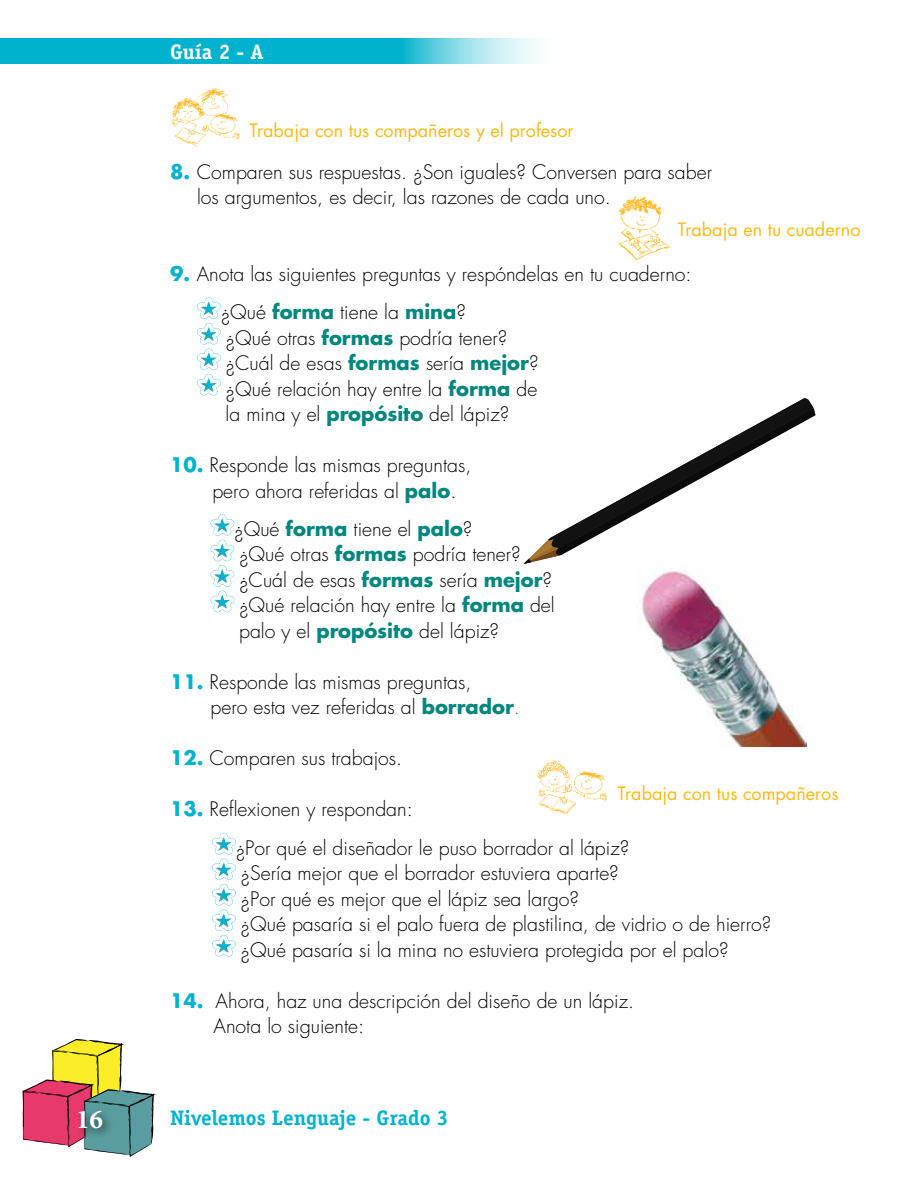
<style>
.page{position:relative;width:918px;height:1188px;background:#fff}
.page>*{position:absolute;margin:0;border:0;box-sizing:border-box;transform-origin:0 0}
.t1{font:700 27px "Minion Pro";color:#fff}
.t2{font:700 21px "Officina Serif Std";color:#00b2cd}
.t3{font:700 21px "Officina Serif Std";color:#fff}
.t4{font:300 19.5px/25.5px "Futura";color:#000}
.t5{font:18px "Futura";color:#fdb913}
.s1{font-weight:700;color:#00b2cd}
.s2{font-weight:700;color:#00877e}
.s3{color:#00877e}
</style>
<div class="page">
<svg style="left:0;top:38px;width:537px;height:26px;background:#25bdd4"></svg>
<svg style="left:523px;top:398px;width:292px;height:166px"></svg>
<img style="left:171px;top:87px;width:69px;height:60px">
<svg style="left:197px;top:297px;width:24px;height:99px"></svg>
<svg style="left:211px;top:514px;width:23px;height:99px"></svg>
<svg style="left:212px;top:833px;width:24px;height:124px"></svg>
<img style="left:618px;top:196px;width:51px;height:63px">
<img style="left:538px;top:760px;width:70px;height:53px">
<img style="left:642px;top:567px;width:164px;height:179px">
<svg style="left:23px;top:1039px;width:133px;height:118px"></svg>
<div style="left:76px;top:1107px;width:38px;height:33px;background:#000;opacity:.55"></div>
<p class="t3" style="left:170px;top:38px;width:95px">Guía 2 - A</p>
<p class="t5" style="left:249px;top:118px;width:326px">Trabaja con tus compañeros y el profesor</p>
<p class="t4" style="left:197px;top:159px;width:517px;text-indent:-27px"><span class="s1">8.</span> Comparen sus respuestas. ¿Son iguales? Conversen para saber los argumentos, es decir, las razones de cada uno.</p>
<p class="t5" style="left:678px;top:218px;width:184px">Trabaja en tu cuaderno</p>
<p class="t4" style="left:221px;top:255px;width:472px;line-height:38.2px;text-indent:-51px"><span class="s1">9.</span> Anota las siguientes preguntas y respóndelas en tu cuaderno: ¿Qué <span class="s2">forma</span> tiene la <span class="s2">mina</span>?</p>
<p class="t4" style="left:226px;top:325px;width:315px">¿Qué otras <span class="s2">formas</span> podría tener? ¿Cuál de esas <span class="s2">formas</span> sería <span class="s2">mejor</span>? ¿Qué relación hay entre la <span class="s2">forma</span> de la mina y el <span class="s2">propósito</span> del lápiz?</p>
<p class="t4" style="left:212px;top:453px;width:261px;text-indent:-42px"><span class="s1">10.</span> Responde las mismas preguntas, pero ahora referidas al <span class="s2">palo</span>.</p>
<p class="t4" style="left:234px;top:516px;width:322px">¿Qué <span class="s2">forma</span> tiene el <span class="s2">palo</span>?<br>¿Qué otras <span class="s2">formas</span> podría tener? ¿Cuál de esas <span class="s2">formas</span> sería <span class="s2">mejor</span>? ¿Qué relación hay entre la <span class="s2">forma</span> del palo y el <span class="s2">propósito</span> del lápiz?</p>
<p class="t4" style="left:211px;top:669px;width:311px;text-indent:-41px"><span class="s1">11.</span> Responde las mismas preguntas,<br>pero esta vez referidas al <span class="s2">borrador</span><span class="s3">.</span></p>
<p class="t4" style="left:170px;top:746px;width:234px"><span class="s1">12.</span> Comparen sus trabajos.</p>
<p class="t4" style="left:236px;top:791px;width:395px;line-height:38.2px;text-indent:-66px"><span class="s1">13.</span> Reflexionen y respondan:<br>¿Por qué el diseñador le puso borrador al lápiz?</p>
<p class="t4" style="left:241px;top:861px;width:532px">¿Sería mejor que el borrador estuviera aparte?<br>¿Por qué es mejor que el lápiz sea largo?<br>¿Qué pasaría si el palo fuera de plastilina, de vidrio o de hierro? ¿Qué pasaría si la mina no estuviera protegida por el palo?</p>
<p class="t4" style="left:214px;top:988px;width:422px;text-indent:-44px"><span class="s1">14.</span> Ahora, haz una descripción del diseño de un lápiz.<br>Anota lo siguiente:</p>
<p class="t5" style="left:618px;top:782px;width:223px">Trabaja con tus compañeros</p>
<h1 class="t1" style="left:76px;top:1100px;width:29px">16</h1>
<p class="t2" style="left:170px;top:1105px;width:280px">Nivelemos Lenguaje - Grado 3</p>
</div>
